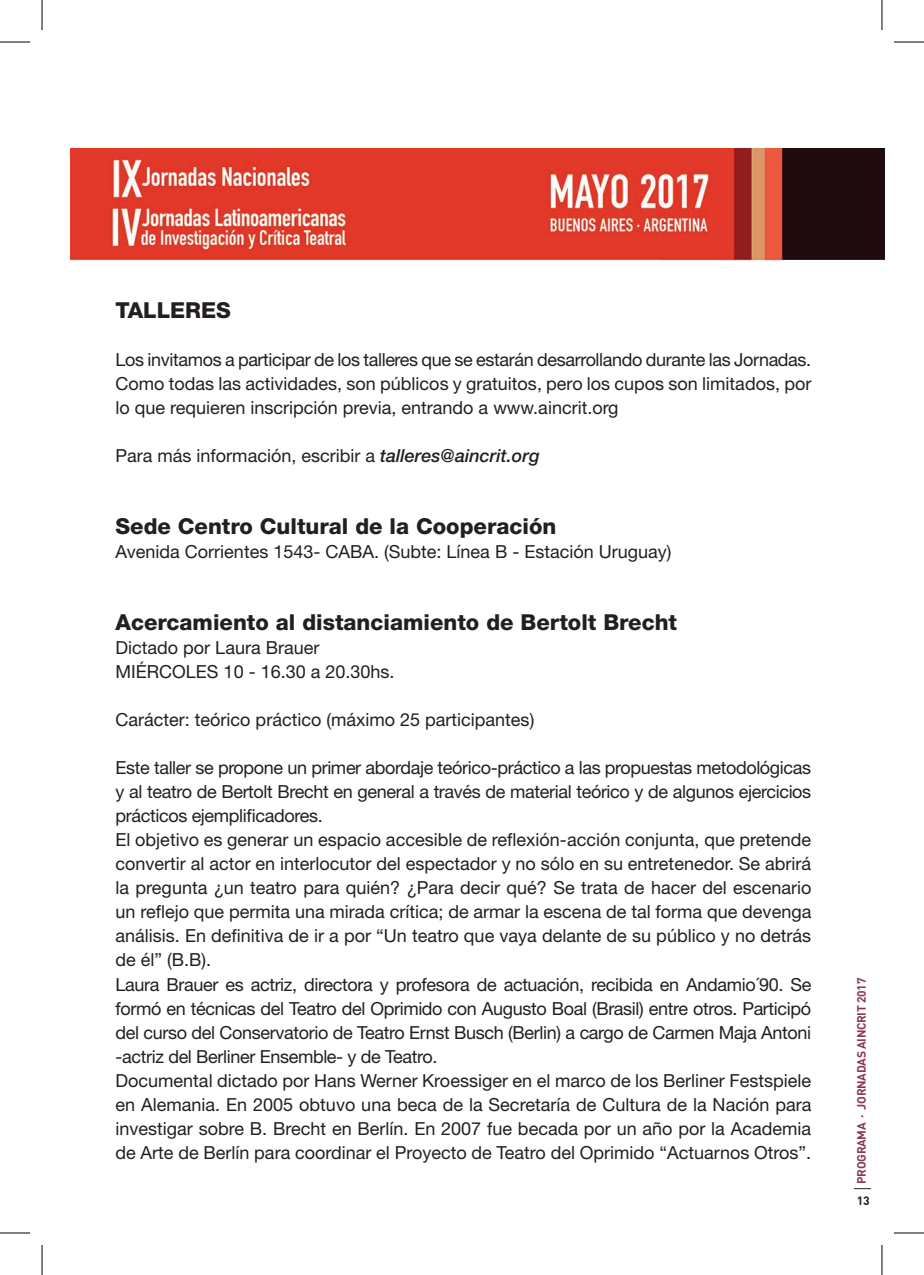
<style>
.page{position:relative;width:924px;height:1275px;background:#fff}
.page>*{position:absolute;margin:0;border:0;box-sizing:border-box;transform-origin:0 0}
.t1{font:800 22px "Helvetica Neue LT Std";color:#231f20}
.t2{font:18px/24px "Helvetica Neue LT Std";color:#231f20}
.t3{font:700 12px "DIN";letter-spacing:-.025em;color:#8b375a}
.t4{font:700 12px "DIN";color:#231f20}
.s1{font-weight:500;font-style:italic}
</style>
<div class="page">
<svg style="left:853px;top:1188px;width:17px;height:1px"></svg>
<img style="left:70px;top:148px;width:814px;height:114px">
<hr style="left:0;top:42px;width:30px;height:1px;background:#000">
<hr style="left:893px;top:42px;width:30px;height:1px;background:#000">
<hr style="left:0;top:1232px;width:30px;height:1px;background:#000">
<hr style="left:893px;top:1232px;width:30px;height:1px;background:#000">
<hr style="left:42px;top:0;width:1px;height:30px;background:#000">
<hr style="left:42px;top:1245px;width:1px;height:30px;background:#000">
<hr style="left:881px;top:0;width:1px;height:30px;background:#000">
<hr style="left:881px;top:1245px;width:1px;height:30px;background:#000">
<p class="t1" style="left:115px;top:297px;width:117px">TALLERES</p>
<p class="t2" style="left:115px;top:348px;width:697px;text-align:justify">Los invitamos a participar de los talleres que se estarán desarrollando durante las Jornadas.<br>Como todas las actividades, son públicos y gratuitos, pero los cupos son limitados, por lo que requieren inscripción previa, entrando a www.aincrit.org</p>
<p class="t2" style="left:115px;top:444px;width:425px">Para más información, escribir a <span class="s1">talleres@aincrit.org</span></p>
<p class="t1" style="left:115px;top:513px;width:442px">Sede Centro Cultural de la Cooperación</p>
<p class="t2" style="left:115px;top:540px;width:557px">Avenida Corrientes 1543- CABA. (Subte: Línea B - Estación Uruguay)</p>
<p class="t1" style="left:115px;top:609px;width:563px">Acercamiento al distanciamiento de Bertolt Brecht</p>
<p class="t2" style="left:115px;top:636px;width:280px">Dictado por Laura Brauer<br>MIÉRCOLES 10 - 16.30 a 20.30hs.</p>
<p class="t2" style="left:115px;top:708px;width:420px">Carácter: teórico práctico (máximo 25 participantes)</p>
<p class="t2" style="left:115px;top:756px;width:697px">Este taller se propone un primer abordaje teórico-práctico a las propuestas metodológicas y al teatro de Bertolt Brecht en general a través de material teórico y de algunos ejercicios prácticos ejemplificadores.<br>El objetivo es generar un espacio accesible de reflexión-acción conjunta, que pretende convertir al actor en interlocutor del espectador y no sólo en su entretenedor. Se abrirá la pregunta ¿un teatro para quién? ¿Para decir qué? Se trata de hacer del escenario un reflejo que permita una mirada crítica; de armar la escena de tal forma que devenga análisis. En definitiva de ir a por “Un teatro que vaya delante de su público y no detrás de él” (B.B).<br>Laura Brauer es actriz, directora y profesora de actuación, recibida en Andamio´90. Se formó en técnicas del Teatro del Oprimido con Augusto Boal (Brasil) entre otros. Participó del curso del Conservatorio de Teatro Ernst Busch (Berlin) a cargo de Carmen Maja Antoni -actriz del Berliner Ensemble- y de Teatro.<br>Documental dictado por Hans Werner Kroessiger en el marco de los Berliner Festspiele en Alemania. En 2005 obtuvo una beca de la Secretaría de Cultura de la Nación para investigar sobre B. Brecht en Berlín. En 2007 fue becada por un año por la Academia de Arte de Berlín para coordinar el Proyecto de Teatro del Oprimido “Actuarnos Otros”.</p>
<p class="t3" style="left:853px;top:1184px;width:208px;rotate:-90deg">PROGRAMA · JORNADAS AINCRIT 2017</p>
<p class="t4" style="left:856px;top:1192px;width:15px">13</p>
</div>
